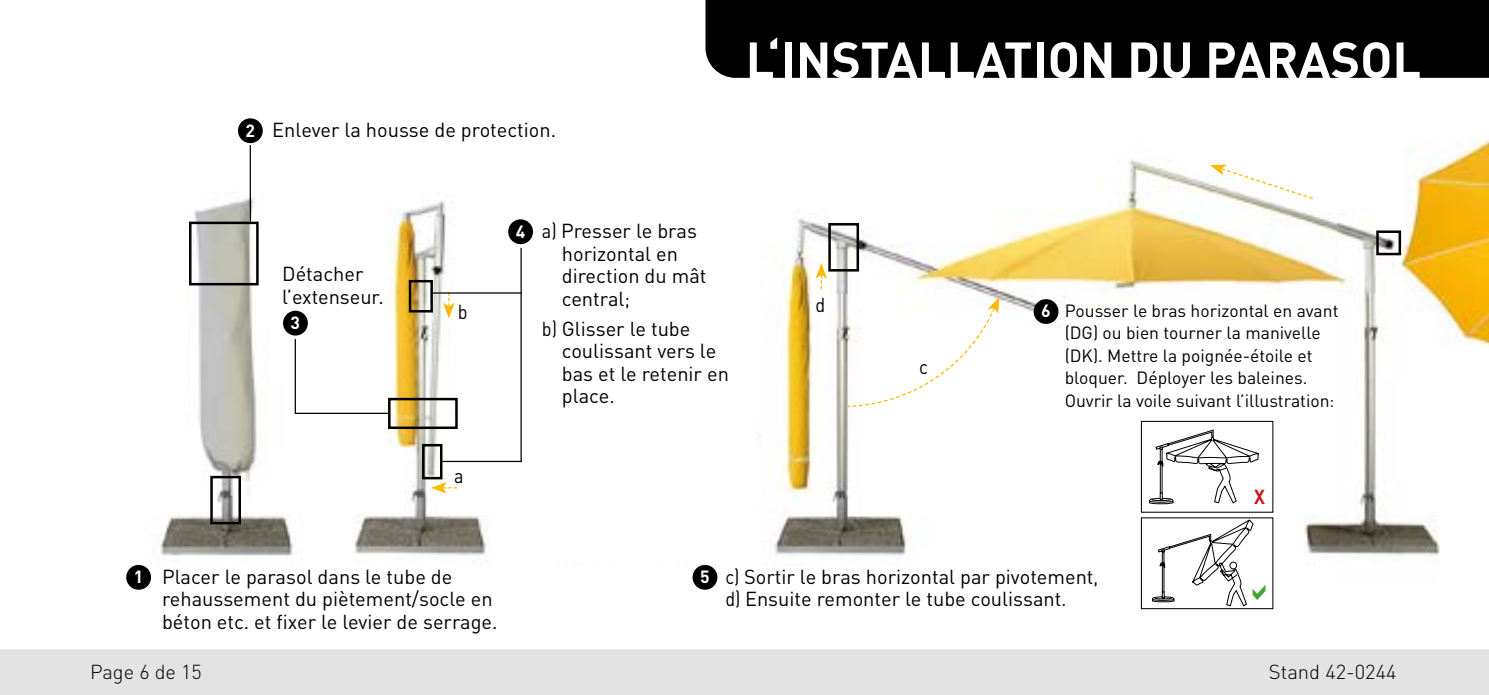
<style>
.page{position:relative;width:1489px;height:695px;background:#fff}
.page>*{position:absolute;margin:0;border:0;box-sizing:border-box;transform-origin:0 0}
.t1{font:700 50px "DINOT";color:#fff}
.t2{font:20px/22.5px "DINOT";color:#000}
.t3{font:20px/22.5px "DINOT";color:#000;scale:.9 1}
.t4{font:300 20px "DINOT";color:#000}
.t5{font:700 20px "DINOT";color:#cd1719;scale:.9 1}
.t6{font:17.5px/22.5px "DINOT";color:#000}
.t7{font:700 17.5px "DINOT";color:#fff}
</style>
<div class="page">
<img style="left:126px;top:118px;width:1362px;height:469px">
<hr style="left:520px;top:248px;width:1px;height:214px;background:#000">
<hr style="left:295px;top:412px;width:95px;height:2px;background:#000">
<div style="left:210px;top:476px;width:31px;height:48px;border:2px solid #000"></div>
<div style="left:388px;top:398px;width:69px;height:31px;border:2px solid #000"></div>
<div style="left:409px;top:280px;width:24px;height:32px;border:2px solid #000"></div>
<div style="left:828px;top:223px;width:31px;height:48px;border:2px solid #000"></div>
<div style="left:1376px;top:230px;width:24px;height:25px;border:2px solid #000"></div>
<svg style="left:1148px;top:429px;width:110px;height:75px"></svg>
<div style="left:1140px;top:421px;width:133px;height:91px;border:1px solid #000"></div>
<div style="left:1140px;top:517px;width:133px;height:92px;border:1px solid #000"></div>
<svg style="left:443px;top:293px;width:11px;height:25px"></svg>
<div style="left:189px;top:221px;width:70px;height:64px;border:2px solid #000"></div>
<hr style="left:250px;top:145px;width:1px;height:76px;background:#000">
<hr style="left:295px;top:339px;width:1px;height:75px;background:#000">
<div style="left:422px;top:444px;width:20px;height:35px;border:2px solid #000"></div>
<svg style="left:431px;top:482px;width:26px;height:11px"></svg>
<hr style="left:431px;top:292px;width:90px;height:1px;background:#000">
<hr style="left:442px;top:460px;width:80px;height:2px;background:#000">
<div style="left:543px;top:183px;width:213px;height:377px;background:#fff"></div>
<svg style="left:815px;top:263px;width:12px;height:26px"></svg>
<svg style="left:1209px;top:164px;width:105px;height:36px"></svg>
<svg style="left:845px;top:297px;width:154px;height:110px"></svg>
<div style="left:126px;top:565px;width:25px;height:24px;background:#000;border-radius:50%"></div>
<div style="left:238px;top:118px;width:25px;height:25px;background:#000;border-radius:50%"></div>
<div style="left:283px;top:311px;width:25px;height:24px;background:#000;border-radius:50%"></div>
<div style="left:508px;top:219px;width:25px;height:25px;background:#000;border-radius:50%"></div>
<div style="left:692px;top:565px;width:25px;height:24px;background:#000;border-radius:50%"></div>
<div style="left:1033px;top:299px;width:25px;height:25px;background:#000;border-radius:50%"></div>
<div style="left:0;top:649px;width:1488px;height:45px;background:#e3e3e3"></div>
<div style="left:705px;top:0;width:783px;height:78px;background:#000"></div>
<svg style="left:1151px;top:519px;width:114px;height:87px"></svg>
<p class="t7" style="left:245px;top:117px;width:11px">2</p>
<p class="t2" style="left:272px;top:117px;width:285px">Enlever la housse de protection.</p>
<p class="t1" style="left:745px;top:21px;width:677px">L‘INSTALLATION DU PARASOL</p>
<p class="t2" style="left:282px;top:261px;width:103px">Détacher l’extenseur.</p>
<p class="t7" style="left:290px;top:309px;width:11px">3</p>
<p class="t3" style="left:542px;top:218px;width:174px">a) Presser le bras</p>
<p class="t2" style="left:562px;top:241px;width:118px">horizontal en</p>
<p class="t2" style="left:562px;top:263px;width:146px">direction du mât</p>
<p class="t2" style="left:562px;top:286px;width:70px">central;</p>
<p class="t3" style="left:542px;top:316px;width:166px">b) Glisser le tube</p>
<p class="t2" style="left:562px;top:338px;width:156px">coulissant vers le</p>
<p class="t2" style="left:562px;top:361px;width:168px">bas et le retenir en</p>
<p class="t2" style="left:562px;top:383px;width:54px">place.</p>
<p class="t7" style="left:515px;top:218px;width:11px">4</p>
<p class="t3" style="left:815px;top:292px;width:12px">d</p>
<p class="t3" style="left:457px;top:299px;width:12px">b</p>
<p class="t7" style="left:1041px;top:297px;width:11px">6</p>
<p class="t3" style="left:919px;top:354px;width:11px">c</p>
<p class="t6" style="left:1064px;top:298px;width:275px">Pousser le bras horizontal en avant (DG) ou bien tourner la manivelle (DK). Mettre la poignée-étoile et</p>
<p class="t6" style="left:1064px;top:365px;width:244px">bloquer. Déployer les baleines.</p>
<p class="t6" style="left:1064px;top:388px;width:271px">Ouvrir la voile suivant l’illustration:</p>
<p class="t3" style="left:454px;top:463px;width:12px">a</p>
<p class="t5" style="left:1253px;top:481px;width:14px">X</p>
<p class="t3" style="left:725px;top:564px;width:416px">c) Sortir le bras horizontal par pivotement, d) Ensuite remonter le tube coulissant.</p>
<p class="t2" style="left:162px;top:564px;width:337px">Placer le parasol dans le tube de rehaussement du piètement/socle en béton etc. et fixer le levier de serrage.</p>
<p class="t4" style="left:90px;top:657px;width:113px">Page 6 de 15</p>
<p class="t4" style="left:1268px;top:657px;width:129px">Stand 42-0244</p>
<p class="t7" style="left:134px;top:563px;width:11px">1</p>
<p class="t7" style="left:700px;top:563px;width:11px">5</p>
</div>
